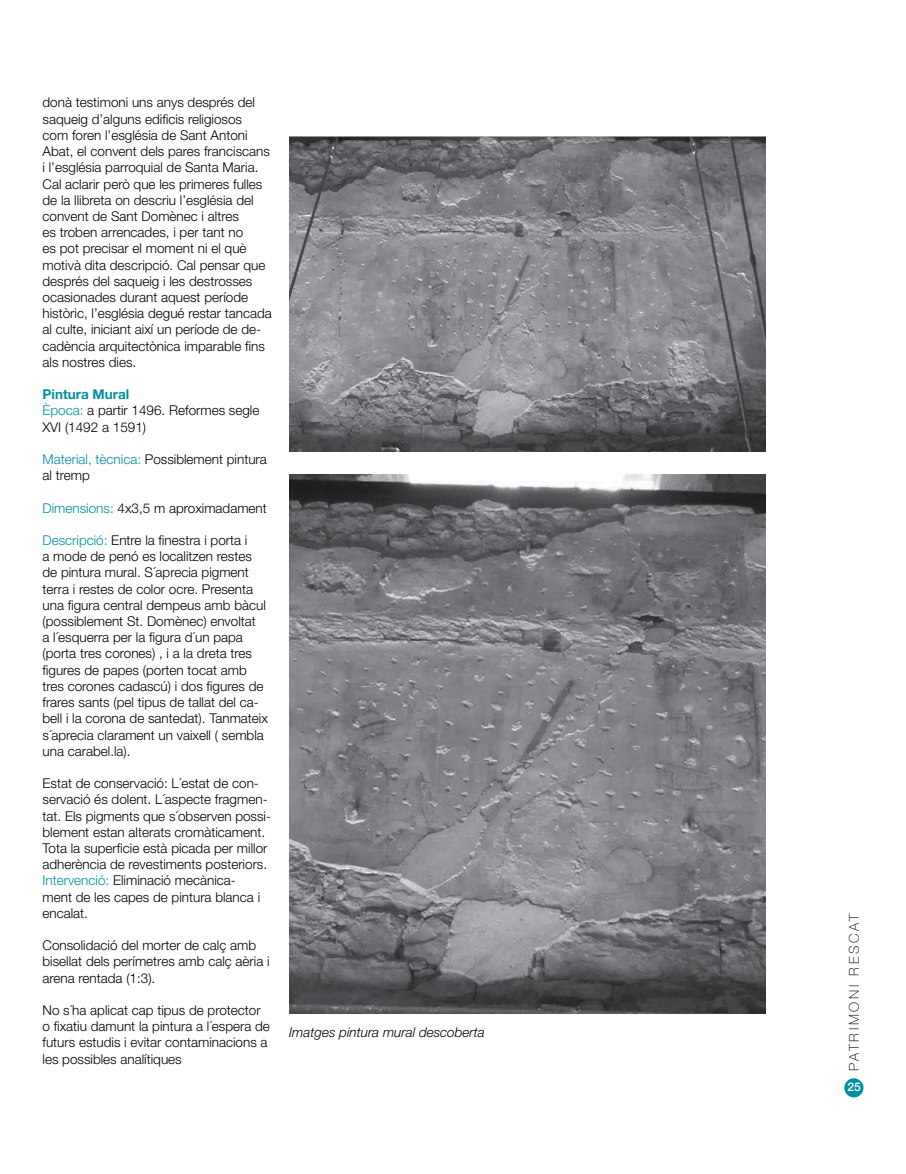
<style>
.page{position:relative;width:906px;height:1174px;background:#fff}
.page>*{position:absolute;margin:0;border:0;box-sizing:border-box;transform-origin:0 0}
.t1{font:300 13.5px/16.2px "Helvetica Neue LT Std";color:#000}
.t2{font:italic 300 13.5px "Helvetica Neue LT Std";color:#000}
.t3{font:100 13.5px "Helvetica Neue LT Std";letter-spacing:.2em;color:#000}
.t4{font:500 12px "Helvetica Neue LT Std";color:#fff}
.s1{font-weight:700;color:#00919f}
.s2{color:#00919f}
</style>
<div class="page">
<div style="left:844px;top:1078px;width:19px;height:19px;background:#00919f;border-radius:50%"></div>
<img style="left:289px;top:137px;width:476px;height:314px">
<img style="left:289px;top:475px;width:476px;height:539px">
<p class="t1" style="left:43px;top:94px;width:231px">donà testimoni uns anys després del saqueig d’alguns edificis religiosos<br>com foren l’església de Sant Antoni Abat, el convent dels pares franciscans i l’església parroquial de Santa Maria.<br>Cal aclarir però que les primeres fulles de la llibreta on descriu l’església del convent de Sant Domènec i altres<br>es troben arrencades, i per tant no<br>es pot precisar el moment ni el què motivà dita descripció. Cal pensar que després del saqueig i les destrosses ocasionades durant aquest període històric, l’església degué restar tancada al culte, iniciant així un període de de&shy;cadència arquitectònica imparable fins als nostres dies.</p>
<p class="t1" style="left:43px;top:386px;width:218px"><span class="s1">Pintura Mural<br></span><span class="s2">Època:</span> a partir 1496. Reformes segle<br>XVI (1492 a 1591)</p>
<p class="t1" style="left:43px;top:451px;width:226px"><span class="s2">Material, tècnica:</span> Possiblement pintura al tremp</p>
<p class="t1" style="left:43px;top:499px;width:226px"><span class="s2">Dimensions:</span> 4x3,5 m aproximadament</p>
<p class="t1" style="left:43px;top:532px;width:227px"><span class="s2">Descripció:</span> Entre la finestra i porta i<br>a mode de penó es localitzen restes de pintura mural. S´aprecia pigment terra i restes de color ocre. Presenta una figura central dempeus amb bàcul (possiblement St. Domènec) envoltat<br>a l´esquerra per la figura d´un papa (porta tres corones) , i a la dreta tres figures de papes (porten tocat amb tres corones cadascú) i dos figures de frares sants (pel tipus de tallat del ca&shy;bell i la corona de santedat). Tanmateix s´aprecia clarament un vaixell ( sembla una carabel.la).</p>
<p class="t1" style="left:43px;top:775px;width:230px">Estat de conservació: L´estat de con&shy;servació és dolent. L´aspecte fragmen&shy;tat. Els pigments que s´observen possi&shy;blement estan alterats cromàticament.<br>Tota la superficie està picada per millor adherència de revestiments posteriors.<br><span class="s2">Intervenció:</span> Eliminació mecànica-<br>ment de les capes de pintura blanca i encalat.</p>
<p class="t1" style="left:43px;top:937px;width:229px">Consolidació del morter de calç amb bisellat dels perímetres amb calç aèria i arena rentada (1:3).</p>
<p class="t1" style="left:43px;top:1001px;width:229px">No s´ha aplicat cap tipus de protector o fixatiu damunt la pintura a l´espera de futurs estudis i evitar contaminacions a les possibles analítiques</p>
<p class="t2" style="left:289px;top:1024px;width:197px">Imatges pintura mural descoberta</p>
<p class="t3" style="left:846px;top:1071px;width:159px;rotate:-90deg">PATRIMONI RESCAT</p>
<p class="t4" style="left:847px;top:1079px;width:15px">25</p>
</div>
